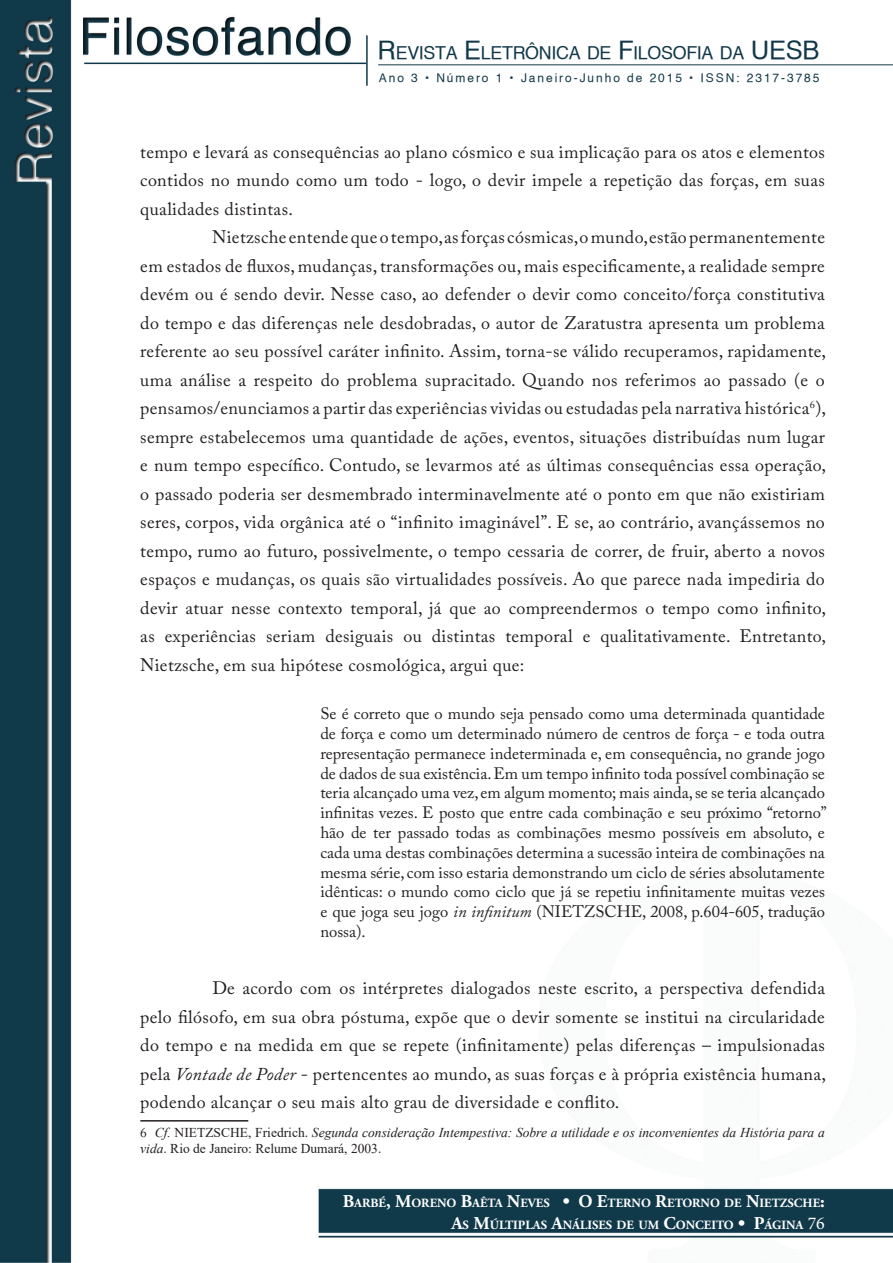
<style>
.page{position:relative;width:893px;height:1263px;background:#fff}
.page>*{position:absolute;margin:0;border:0;box-sizing:border-box;transform-origin:0 0}
.t1{font:18px/28.5px "Adobe Caslon Pro";letter-spacing:.02em;color:#231f20;text-align:justify}
.t2{font:17.85px "Helvetica";letter-spacing:-.015em;color:#113849}
.t3{font:16.5px/19.8px "Adobe Caslon Pro";color:#231f20;text-align:justify}
.t4{font:italic 13.5px/16.2px "Times New Roman";color:#231f20}
.t5{font:700 12.6px/21.6px "Adobe Garamond Pro";color:#fff;text-align:right}
.t6{font:12px "Helvetica";letter-spacing:.16em;color:#113849}
.s1{font-size:25.5px}
.s2{font-style:italic}
.s3{font-family:"Adobe Caslon Pro";font-style:normal}
.s4{font-style:normal}
.s5{font-size:18px}
.s6{font-family:"Minion Pro";font-weight:400;font-size:18px}
</style>
<div class="page">
<img style="left:0;top:0;width:893px;height:1263px">
<hr style="left:84px;top:63px;width:282px;height:1px;background:#113849">
<hr style="left:366px;top:35px;width:2px;height:51px;background:#113849">
<hr style="left:378px;top:65px;width:515px;height:1px;background:#113849">
<hr style="left:140px;top:1120px;width:108px;height:1px;background:#231f20">
<p class="t2" style="left:378px;top:42px;width:443px"><span class="s1">R</span>EVISTA <span class="s1">E</span>LETRÔNICA DE <span class="s1">F</span>ILOSOFIA DA <span class="s1">UESB</span></p>
<p class="t6" style="left:379px;top:70px;width:442px">Ano 3 • Número 1 • Janeiro-Junho de 2015 • ISSN: 2317-3785</p>
<p class="t1" style="left:140px;top:137px;width:686px">tempo e levará as consequências ao plano cósmico e sua implicação para os atos e elementos</p>
<p class="t1" style="left:140px;top:166px;width:686px">contidos no mundo como um todo - logo, o devir impele a repetição das forças, em suas</p>
<p class="t1" style="left:140px;top:194px;width:154px">qualidades distintas.</p>
<p class="t1" style="left:212px;top:223px;width:614px">Nietzsche entende que o tempo, as forças cósmicas, o mundo, estão permanentemente</p>
<p class="t1" style="left:140px;top:251px;width:686px">em estados de fluxos, mudanças, transformações ou, mais especificamente, a realidade sempre</p>
<p class="t1" style="left:140px;top:280px;width:686px">devém ou é sendo devir. Nesse caso, ao defender o devir como conceito/força constitutiva</p>
<p class="t1" style="left:140px;top:308px;width:686px">do tempo e das diferenças nele desdobradas, o autor de Zaratustra apresenta um problema</p>
<p class="t1" style="left:140px;top:337px;width:687px">referente ao seu possível caráter infinito. Assim, torna-se válido recuperamos, rapidamente,</p>
<p class="t1" style="left:140px;top:365px;width:686px">uma análise a respeito do problema supracitado. Quando nos referimos ao passado (e o</p>
<p class="t1" style="left:140px;top:394px;width:687px">pensamos/enunciamos a partir das experiências vividas ou estudadas pela narrativa histórica<sup>6</sup>),</p>
<p class="t1" style="left:140px;top:422px;width:686px">sempre estabelecemos uma quantidade de ações, eventos, situações distribuídas num lugar</p>
<p class="t1" style="left:140px;top:451px;width:687px">e num tempo específico. Contudo, se levarmos até as últimas consequências essa operação,</p>
<p class="t1" style="left:140px;top:479px;width:686px">o passado poderia ser desmembrado interminavelmente até o ponto em que não existiriam</p>
<p class="t1" style="left:140px;top:508px;width:686px">seres, corpos, vida orgânica até o “infinito imaginável”. E se, ao contrário, avançássemos no</p>
<p class="t1" style="left:140px;top:536px;width:686px">tempo, rumo ao futuro, possivelmente, o tempo cessaria de correr, de fruir, aberto a novos</p>
<p class="t1" style="left:140px;top:565px;width:686px">espaços e mudanças, os quais são virtualidades possíveis. Ao que parece nada impediria do</p>
<p class="t1" style="left:140px;top:593px;width:687px">devir atuar nesse contexto temporal, já que ao compreendermos o tempo como infinito,</p>
<p class="t1" style="left:140px;top:622px;width:687px">as experiências seriam desiguais ou distintas temporal e qualitativamente. Entretanto,</p>
<p class="t1" style="left:140px;top:650px;width:386px">Nietzsche, em sua hipótese cosmológica, argui que:</p>
<p class="t3" style="left:320px;top:704px;width:508px">Se é correto que o mundo seja pensado como uma determinada quantidade de força e como um determinado número de centros de força - e toda outra representação permanece indeterminada e, em consequência, no grande jogo de dados de sua existência. Em um tempo infinito toda possível combinação se teria alcançado uma vez, em algum momento; mais ainda, se se teria alcançado infinitas vezes. E posto que entre cada combinação e seu próximo “retorno” hão de ter passado todas as combinações mesmo possíveis em absoluto, e cada uma destas combinações determina a sucessão inteira de combinações na mesma série, com isso estaria demonstrando um ciclo de séries absolutamente idênticas: o mundo como ciclo que já se repetiu infinitamente muitas vezes e que joga seu jogo <span class="s2">in infinitum</span> (NIETZSCHE, 2008, p.604-605, tradução nossa).</p>
<p class="t1" style="left:140px;top:973px;width:687px;text-indent:72px">De acordo com os intérpretes dialogados neste escrito, a perspectiva defendida pelo filósofo, em sua obra póstuma, expõe que o devir somente se institui na circularidade do tempo e na medida em que se repete (infinitamente) pelas diferenças – impulsionadas pela <span class="s2">Vontade de Poder</span> - pertencentes ao mundo, as suas forças e à própria existência humana, podendo alcançar o seu mais alto grau de diversidade e conflito.</p>
<p class="t4" style="left:140px;top:1124px;width:686px"><span class="s3">6</span> Cf. <span class="s4">NIETZSCHE, Friedrich.</span> Segunda consideração Intempestiva: Sobre a utilidade e os inconvenientes da História para a vida<span class="s4">. Rio de Janeiro: Relume Dumará, 2003.</span></p>
<p class="t5" style="left:343px;top:1192px;width:484px"><span class="s5">B</span>ARBÉ<span class="s5">, M</span>ORENO <span class="s5">B</span>AÊTA <span class="s5">N</span>EVES <span class="s5">• O E</span>TERNO <span class="s5">R</span>ETORNO DE <span class="s5">N</span>IETZSCHE<span class="s5">:<br>A</span>S <span class="s5">M</span>ÚLTIPLAS <span class="s5">A</span>NÁLISES DE UM <span class="s5">C</span>ONCEITO <span class="s5">• P</span>ÁGINA <span class="s6">76</span></p>
</div>
